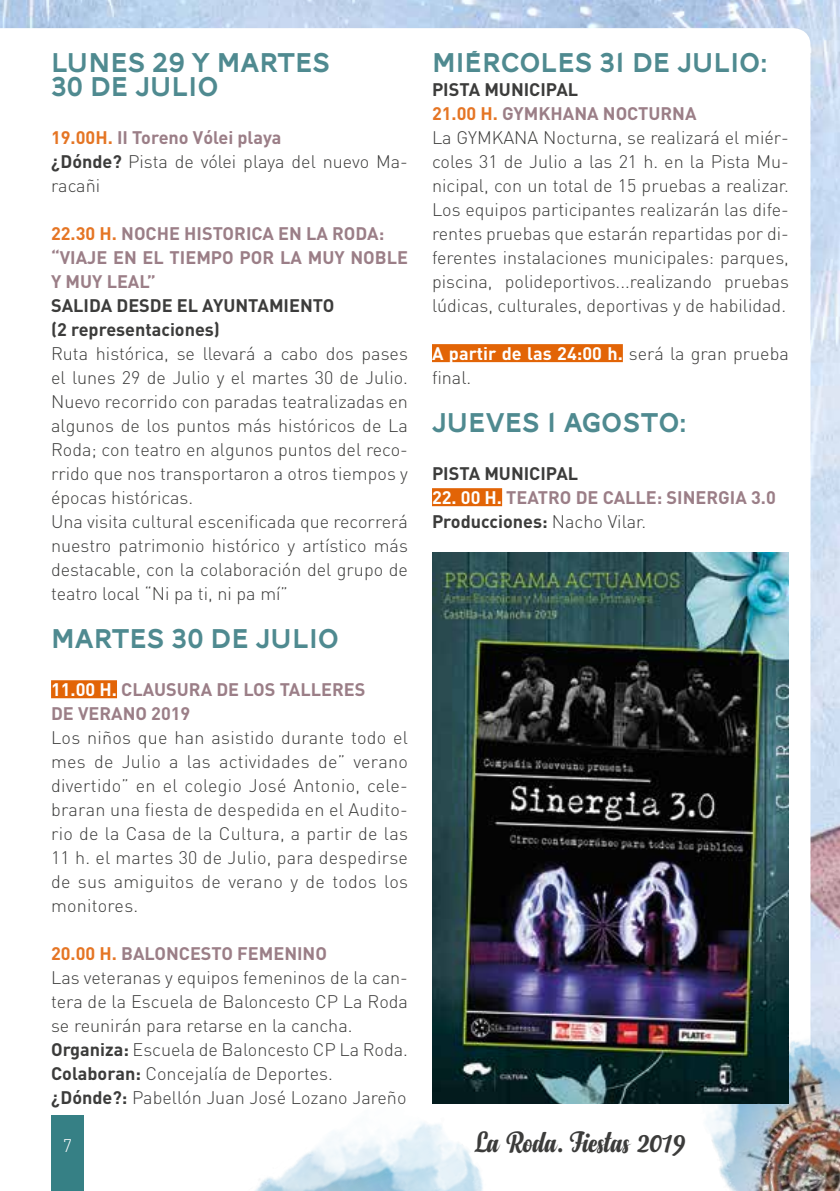
<style>
.page{position:relative;width:840px;height:1191px;background:#fff}
.page>*{position:absolute;margin:0;border:0;box-sizing:border-box;transform-origin:0 0}
.t1{font:30px "Anydore";color:#3c3c3b}
.t2{font:28px/24px "AW Conqueror Carved One";color:#4f8a90}
.t3{font:300 18px/24px "DIN";color:#3c3c3b}
.t4{font:700 18px/24px "DIN";color:#9b7e87}
.t5{font:700 18px/24px "DIN";color:#3c3c3b}
.t6{font:300 18px "DIN";color:#fff}
.s1{font-weight:700;color:#e57524}
.s2{font-weight:700;color:#9b7e87}
.s3{font-weight:700}
.s4{color:#e57524}
.s5{color:#fff}
.s6{font-weight:700;color:#fff}
.s7{color:#3c3c3b}
.s8{font-weight:300;color:#3c3c3b}
</style>
<div class="page">
<img style="left:0;top:0;width:839px;height:1104px">
<img style="left:211px;top:1048px;width:323px;height:143px">
<img style="left:673px;top:994px;width:166px;height:197px">
<div style="left:51px;top:1115px;width:33px;height:76px;background:#368085"></div>
<div style="left:51px;top:680px;width:66px;height:18px;background:#e26406"></div>
<div style="left:432px;top:344px;width:190px;height:18px;background:#e26406"></div>
<div style="left:432px;top:488px;width:70px;height:18px;background:#e26406"></div>
<img style="left:432px;top:552px;width:356px;height:551px">
<h2 class="t2" style="left:51px;top:53px;width:280px">LUNES 29 y MARTES<br>30 DE JULIO</h2>
<p class="t3" style="left:51px;top:125px;width:358px"><span class="s1">19.00H.</span> <span class="s2">II Toreno Vólei playa<br></span><span class="s3">¿Dónde?</span> Pista de vólei playa del nuevo Ma&shy;racañi</p>
<p class="t4" style="left:51px;top:221px;width:358px"><span class="s4">22.30 H.</span> NOCHE HISTORICA EN LA RODA: “VIAJE EN EL TIEMPO POR LA MUY NOBLE<br>Y MUY LEAL”</p>
<p class="t5" style="left:51px;top:293px;width:284px">SALIDA DESDE EL AYUNTAMIENTO (2 representaciones)</p>
<p class="t3" style="left:51px;top:341px;width:358px">Ruta histórica, se llevará a cabo dos pases el lunes 29 de Julio y el martes 30 de Julio.<br>Nuevo recorrido con paradas teatralizadas en algunos de los puntos más históricos de La Roda; con teatro en algunos puntos del reco&shy;rrido que nos transportaron a otros tiempos y épocas históricas.<br>Una visita cultural escenificada que recorrerá nuestro patrimonio histórico y artístico más destacable, con la colaboración del grupo de teatro local “Ni pa ti, ni pa mí”</p>
<h2 class="t2" style="left:51px;top:629px;width:289px">MARTES 30 DE JULIO</h2>
<p class="t4" style="left:51px;top:677px;width:315px"><span class="s5">11.00 H.</span> CLAUSURA DE LOS TALLERES<br>DE VERANO 2019</p>
<p class="t3" style="left:51px;top:725px;width:358px;text-align:justify">Los niños que han asistido durante todo el mes de Julio a las actividades de” verano divertido” en el colegio José Antonio, cele&shy;braran una fiesta de despedida en el Audito&shy;rio de la Casa de la Cultura, a partir de las 11 h. el martes 30 de Julio, para despedirse de sus amiguitos de verano y de todos los monitores.</p>
<p class="t3" style="left:51px;top:941px;width:358px"><span class="s1">20.00 H.</span> <span class="s2">BALONCESTO FEMENINO<br></span>Las veteranas y equipos femeninos de la can&shy;tera de la Escuela de Baloncesto CP La Roda se reunirán para retarse en la cancha.<br><span class="s3">Organiza:</span> Escuela de Baloncesto CP La Roda.<br><span class="s3">Colaboran:</span> Concejalía de Deportes. <span class="s3">¿Dónde?:</span> Pabellón Juan José Lozano Jareño</p>
<h2 class="t2" style="left:432px;top:53px;width:337px">MIÉRCOLES 31 DE JULIO:</h2>
<p class="t3" style="left:432px;top:77px;width:358px"><span class="s3">PISTA MUNICIPAL<br></span><span class="s1">21.00 H.</span> <span class="s2">GYMKHANA NOCTURNA<br></span>La GYMKANA Nocturna, se realizará el miér&shy;coles 31 de Julio a las 21 h. en la Pista Mu&shy;nicipal, con un total de 15 pruebas a realizar.<br>Los equipos participantes realizarán las dife&shy;rentes pruebas que estarán repartidas por di&shy;ferentes instalaciones municipales: parques, piscina, polideportivos...realizando pruebas lúdicas, culturales, deportivas y de habilidad.</p>
<p class="t3" style="left:432px;top:341px;width:358px"><span class="s6">A partir de las 24:00 h.</span> será la gran prueba final.</p>
<h2 class="t2" style="left:432px;top:413px;width:256px">JUEVES 1 AGOSTO:</h2>
<p class="t5" style="left:432px;top:461px;width:148px">PISTA MUNICIPAL</p>
<p class="t4" style="left:432px;top:485px;width:345px"><span class="s5">22. 00 H.</span> TEATRO DE CALLE: SINERGIA 3.0<br><span class="s7">Producciones:</span> <span class="s8">Nacho Vilar.</span></p>
<p class="t6" style="left:63px;top:1134px;width:11px">7</p>
<h1 class="t1" style="left:475px;top:1124px;width:212px">La Roda. Fiestas 2019</h1>
</div>
